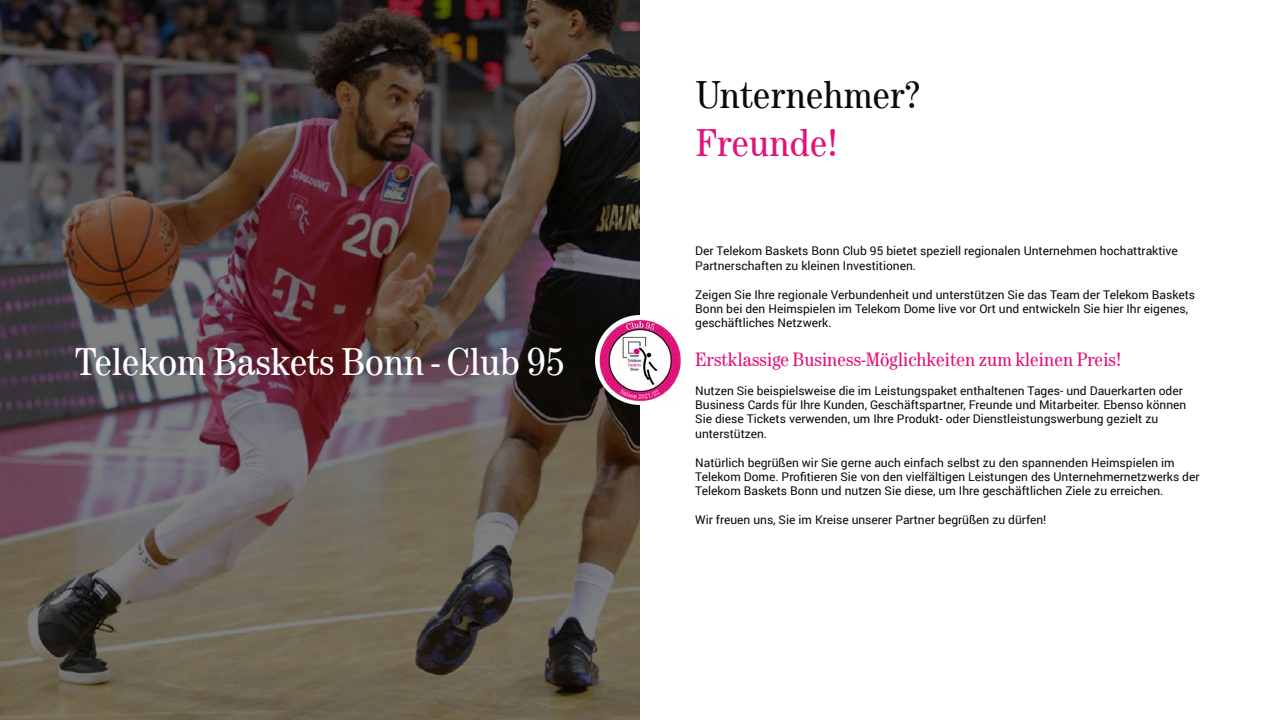
<style>
.page{position:relative;width:1280px;height:720px;background:#fff}
.page>*{position:absolute;margin:0;border:0;box-sizing:border-box;transform-origin:0 0}
.t1{font:40px "Tele Antiqua";color:#fff}
.t2{font:40px "Tele Antiqua";color:#0a0a0a}
.t3{font:40px "Tele Antiqua";color:#e11279}
.t4{font:20px "Tele Antiqua";color:#e11279}
.t5{font:12px/14.4px "Roboto";color:#0a0a0a}
</style>
<div class="page">
<img style="left:0;top:0;width:640px;height:720px">
<img style="left:597px;top:317px;width:86px;height:86px">
<h1 class="t1" style="left:75px;top:340px;width:492px">Telekom Baskets Bonn - Club 95</h1>
<h1 class="t2" style="left:696px;top:72px;width:226px">Unternehmer?</h1>
<h1 class="t3" style="left:696px;top:120px;width:143px">Freunde!</h1>
<p class="t5" style="left:695px;top:243px;width:484px">Der Telekom Baskets Bonn Club 95 bietet speziell regionalen Unternehmen hochattraktive<br>Partnerschaften zu kleinen Investitionen.</p>
<p class="t5" style="left:695px;top:287px;width:501px">Zeigen Sie Ihre regionale Verbundenheit und unterstützen Sie das Team der Telekom Baskets<br>Bonn bei den Heimspielen im Telekom Dome live vor Ort und entwickeln Sie hier Ihr eigenes, geschäftliches Netzwerk.</p>
<h2 class="t4" style="left:695px;top:348px;width:427px">Erstklassige Business-Möglichkeiten zum kleinen Preis!</h2>
<p class="t5" style="left:695px;top:383px;width:493px">Nutzen Sie beispielsweise die im Leistungspaket enthaltenen Tages- und Dauerkarten oder Business Cards für Ihre Kunden, Geschäftspartner, Freunde und Mitarbeiter. Ebenso können Sie diese Tickets verwenden, um Ihre Produkt- oder Dienstleistungswerbung gezielt zu unterstützen.</p>
<p class="t5" style="left:695px;top:455px;width:506px">Natürlich begrüßen wir Sie gerne auch einfach selbst zu den spannenden Heimspielen im<br>Telekom Dome. Profitieren Sie von den vielfältigen Leistungen des Unternehmernetzwerks der<br>Telekom Baskets Bonn und nutzen Sie diese, um Ihre geschäftlichen Ziele zu erreichen.</p>
<p class="t5" style="left:695px;top:512px;width:353px">Wir freuen uns, Sie im Kreise unserer Partner begrüßen zu dürfen!</p>
</div>
